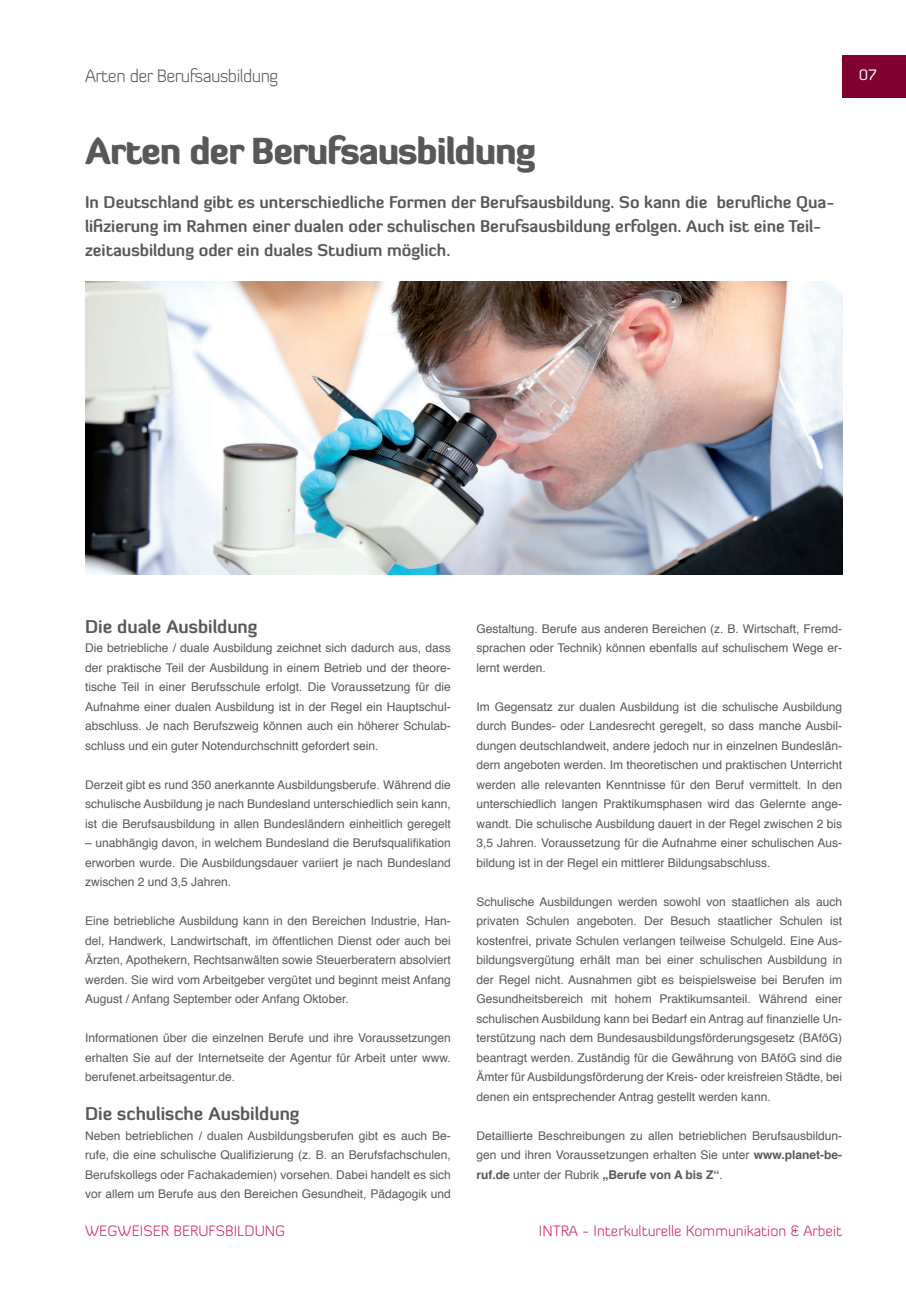
<style>
.page{position:relative;width:906px;height:1289px;background:#fff}
.page>*{position:absolute;margin:0;border:0;box-sizing:border-box;transform-origin:0 0}
.t1{font:900 36px "Diavlo";letter-spacing:-.03em;color:#57585a}
.t2{font:700 18px "Diavlo";color:#57585a}
.t3{font:300 18px "Diavlo";letter-spacing:-.03em;color:#57585a}
.t4{font:700 16.5px/24px "Diavlo";color:#57585a}
.t5{font:300 15px "Diavlo";color:#d1205b}
.t6{font:15px "Diavlo";color:#fff}
.t7{font:12px/19.5px "Helvetica";color:#57585a;text-align:justify}
.s1{font-weight:700}
</style>
<div class="page">
<div style="left:842px;top:55px;width:64px;height:43px;background:#80012f"></div>
<img style="left:85px;top:281px;width:757px;height:293px">
<h2 class="t3" style="left:85px;top:65px;width:195px">Arten der Berufsausbildung</h2>
<p class="t6" style="left:859px;top:65px;width:19px">07</p>
<h1 class="t1" style="left:85px;top:128px;width:452px">Arten der Berufsausbildung</h1>
<p class="t4" style="left:85px;top:190px;width:751px">In Deutschland gibt es unterschiedliche Formen der Berufsausbildung. So kann die berufliche Qua&shy;lifizierung im Rahmen einer dualen oder schulischen Berufsausbildung erfolgen. Auch ist eine Teil&shy;zeitausbildung oder ein duales Studium möglich.</p>
<h2 class="t2" style="left:85px;top:614px;width:174px">Die duale Ausbildung</h2>
<p class="t7" style="left:85px;top:638px;width:367px">Die betriebliche / duale Ausbildung zeichnet sich dadurch aus, dass der praktische Teil der Ausbildung in einem Betrieb und der theore&shy;tische Teil in einer Berufsschule erfolgt. Die Voraussetzung für die Aufnahme einer dualen Ausbildung ist in der Regel ein Hauptschul&shy;abschluss. Je nach Berufszweig können auch ein höherer Schulab&shy;schluss und ein guter Notendurchschnitt gefordert sein.</p>
<p class="t7" style="left:85px;top:775px;width:367px">Derzeit gibt es rund 350 anerkannte Ausbildungsberufe. Während die schulische Ausbildung je nach Bundesland unterschiedlich sein kann, ist die Berufsausbildung in allen Bundesländern einheitlich geregelt</p>
<p class="t7" style="left:85px;top:833px;width:367px">– unabhängig davon, in welchem Bundesland die Berufsqualifikation erworben wurde. Die Ausbildungsdauer variiert je nach Bundesland zwischen 2 und 3,5 Jahren.</p>
<p class="t7" style="left:85px;top:911px;width:367px">Eine betriebliche Ausbildung kann in den Bereichen Industrie, Han&shy;del, Handwerk, Landwirtschaft, im öffentlichen Dienst oder auch bei Ärzten, Apothekern, Rechtsanwälten sowie Steuerberatern absolviert werden. Sie wird vom Arbeitgeber vergütet und beginnt meist Anfang August / Anfang September oder Anfang Oktober.</p>
<p class="t7" style="left:85px;top:1028px;width:367px">Informationen über die einzelnen Berufe und ihre Voraussetzungen erhalten Sie auf der Internetseite der Agentur für Arbeit unter www. berufenet.arbeitsagentur.de.</p>
<h2 class="t2" style="left:85px;top:1102px;width:216px">Die schulische Ausbildung</h2>
<p class="t7" style="left:85px;top:1126px;width:367px">Neben betrieblichen / dualen Ausbildungsberufen gibt es auch Be&shy;rufe, die eine schulische Qualifizierung (z. B. an Berufsfachschulen, Berufskollegs oder Fachakademien) vorsehen. Dabei handelt es sich vor allem um Berufe aus den Bereichen Gesundheit, Pädagogik und</p>
<p class="t7" style="left:476px;top:619px;width:367px">Gestaltung. Berufe aus anderen Bereichen (z. B. Wirtschaft, Fremd&shy;sprachen oder Technik) können ebenfalls auf schulischem Wege er&shy;lernt werden.</p>
<p class="t7" style="left:476px;top:697px;width:367px">Im Gegensatz zur dualen Ausbildung ist die schulische Ausbildung durch Bundes- oder Landesrecht geregelt, so dass manche Ausbil&shy;dungen deutschlandweit, andere jedoch nur in einzelnen Bundeslän&shy;dern angeboten werden. Im theoretischen und praktischen Unterricht werden alle relevanten Kenntnisse für den Beruf vermittelt. In den unterschiedlich langen Praktikumsphasen wird das Gelernte ange&shy;wandt. Die schulische Ausbildung dauert in der Regel zwischen 2 bis 3,5 Jahren. Voraussetzung für die Aufnahme einer schulischen Aus&shy;bildung ist in der Regel ein mittlerer Bildungsabschluss.</p>
<p class="t7" style="left:476px;top:892px;width:367px">Schulische Ausbildungen werden sowohl von staatlichen als auch privaten Schulen angeboten. Der Besuch staatlicher Schulen ist kostenfrei, private Schulen verlangen teilweise Schulgeld. Eine Aus&shy;bildungsvergütung erhält man bei einer schulischen Ausbildung in der Regel nicht. Ausnahmen gibt es beispielsweise bei Berufen im Gesundheitsbereich mit hohem Praktikumsanteil. Während einer schulischen Ausbildung kann bei Bedarf ein Antrag auf finanzielle Un&shy;terstützung nach dem Bundesausbildungsförderungsgesetz (BAföG) beantragt werden. Zuständig für die Gewährung von BAföG sind die Ämter für Ausbildungsförderung der Kreis- oder kreisfreien Städte, bei denen ein entsprechender Antrag gestellt werden kann.</p>
<p class="t7" style="left:476px;top:1126px;width:367px">Detaillierte Beschreibungen zu allen betrieblichen Berufsausbildun&shy;gen und ihren Voraussetzungen erhalten Sie unter <span class="s1">www.planet-be&shy;ruf.de</span> unter der Rubrik <span class="s1">„Berufe von A bis Z“</span>.</p>
<p class="t5" style="left:85px;top:1221px;width:202px">WEGWEISER BERUFSBILDUNG</p>
<p class="t5" style="left:539px;top:1221px;width:305px">INTRA - Interkulturelle Kommunikation &amp; Arbeit</p>
</div>
